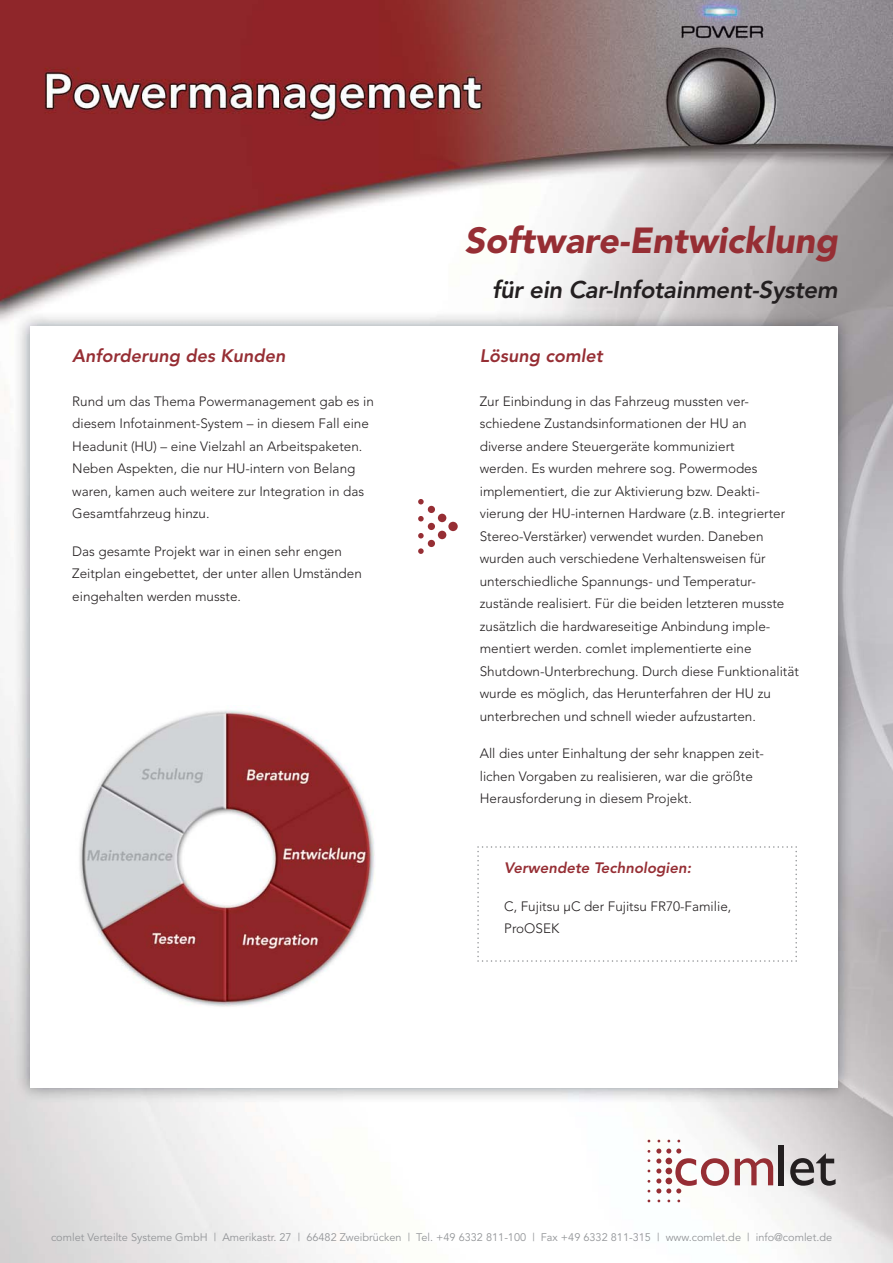
<style>
.page{position:relative;width:893px;height:1263px;background:#fff}
.page>*{position:absolute;margin:0;border:0;box-sizing:border-box;transform-origin:0 0}
.t1{font:italic 900 36px "Avenir";color:#962e34}
.t2{font:italic 800 24px "Avenir";letter-spacing:-.015em;color:#231f20}
.t3{font:italic 800 18px "Avenir";color:#962e34}
.t4{font:italic 800 15px "Avenir";color:#962e34}
.t5{font:300 13.5px/22.5px "Avenir";color:#231f20}
.t6{font:10.95px "Avenir";color:#939598}
</style>
<div class="page">
<img style="left:0;top:0;width:893px;height:1263px">
<img style="left:15px;top:312px;width:847px;height:800px">
<div style="left:30px;top:326px;width:808px;height:761px;background:#fff"></div>
<svg style="left:418px;top:548px;width:6px;height:6px"></svg>
<svg style="left:418px;top:499px;width:6px;height:5px"></svg>
<svg style="left:418px;top:516px;width:6px;height:5px"></svg>
<svg style="left:418px;top:533px;width:6px;height:5px"></svg>
<div style="left:428px;top:506px;width:7px;height:7px;background:#962e34;border-radius:50%"></div>
<div style="left:428px;top:523px;width:7px;height:7px;background:#962e34;border-radius:50%"></div>
<div style="left:428px;top:540px;width:7px;height:7px;background:#962e34;border-radius:50%"></div>
<div style="left:438px;top:514px;width:8px;height:8px;background:#962e34;border-radius:50%"></div>
<div style="left:438px;top:531px;width:8px;height:8px;background:#962e34;border-radius:50%"></div>
<div style="left:448px;top:522px;width:10px;height:9px;background:#962e34;border-radius:50%"></div>
<div style="left:779px;top:1145px;width:5px;height:40px;background:#231f20"></div>
<svg style="left:790px;top:1153px;width:46px;height:33px;background:#959192"></svg>
<svg style="left:735px;top:1158px;width:38px;height:27px"></svg>
<svg style="left:656px;top:1148px;width:73px;height:45px"></svg>
<svg style="left:477px;top:846px;width:320px;height:116px"></svg>
<img style="left:79px;top:710px;width:296px;height:297px">
<h3 class="t3" style="left:72px;top:347px;width:215px">Anforderung des Kunden</h3>
<p class="t5" style="left:72px;top:391px;width:303px">Rund um das Thema Powermanagement gab es in diesem Infotainment-System – in diesem Fall eine Headunit (HU) – eine Vielzahl an Arbeitspaketen.<br>Neben Aspekten, die nur HU-intern von Belang waren, kamen auch weitere zur Integration in das Gesamtfahrzeug hinzu.</p>
<p class="t5" style="left:72px;top:541px;width:291px">Das gesamte Projekt war in einen sehr engen<br>Zeitplan eingebettet, der unter allen Umständen eingehalten werden musste.</p>
<h1 class="t1" style="left:464px;top:223px;width:375px">Software-Entwicklung</h1>
<h2 class="t2" style="left:492px;top:278px;width:347px">für ein Car-Infotainment-System</h2>
<h3 class="t3" style="left:480px;top:347px;width:124px">Lösung comlet</h3>
<p class="t5" style="left:480px;top:391px;width:321px">Zur Einbindung in das Fahrzeug mussten ver&shy;schiedene Zustandsinformationen der HU an<br>diverse andere Steuergeräte kommuniziert<br>werden. Es wurden mehrere sog. Powermodes implementiert, die zur Aktivierung bzw. Deakti&shy;vierung der HU-internen Hardware (z.B. integrierter Stereo-Verstärker) verwendet wurden. Daneben wurden auch verschiedene Verhaltensweisen für unterschiedliche Spannungs- und Temperatur&shy;zustände realisiert. Für die beiden letzteren musste zusätzlich die hardwareseitige Anbindung imple&shy;mentiert werden. comlet implementierte eine Shutdown-Unterbrechung. Durch diese Funktionalität wurde es möglich, das Herunterfahren der HU zu unterbrechen und schnell wieder aufzustarten.</p>
<p class="t5" style="left:480px;top:743px;width:286px">All dies unter Einhaltung der sehr knappen zeit&shy;lichen Vorgaben zu realisieren, war die größte<br>Herausforderung in diesem Projekt.</p>
<p class="t4" style="left:504px;top:861px;width:188px">Verwendete Technologien:</p>
<p class="t5" style="left:504px;top:896px;width:229px">C, Fujitsu µC der Fujitsu FR70-Familie,<br>ProOSEK</p>
<p class="t6" style="left:51px;top:1231px;width:783px">comlet Verteilte Systeme GmbH | Amerikastr. 27 | 66482 Zweibrücken | Tel. +49 6332 811-100 | Fax +49 6332 811-315 | www.comlet.de | info@comlet.de</p>
</div>
